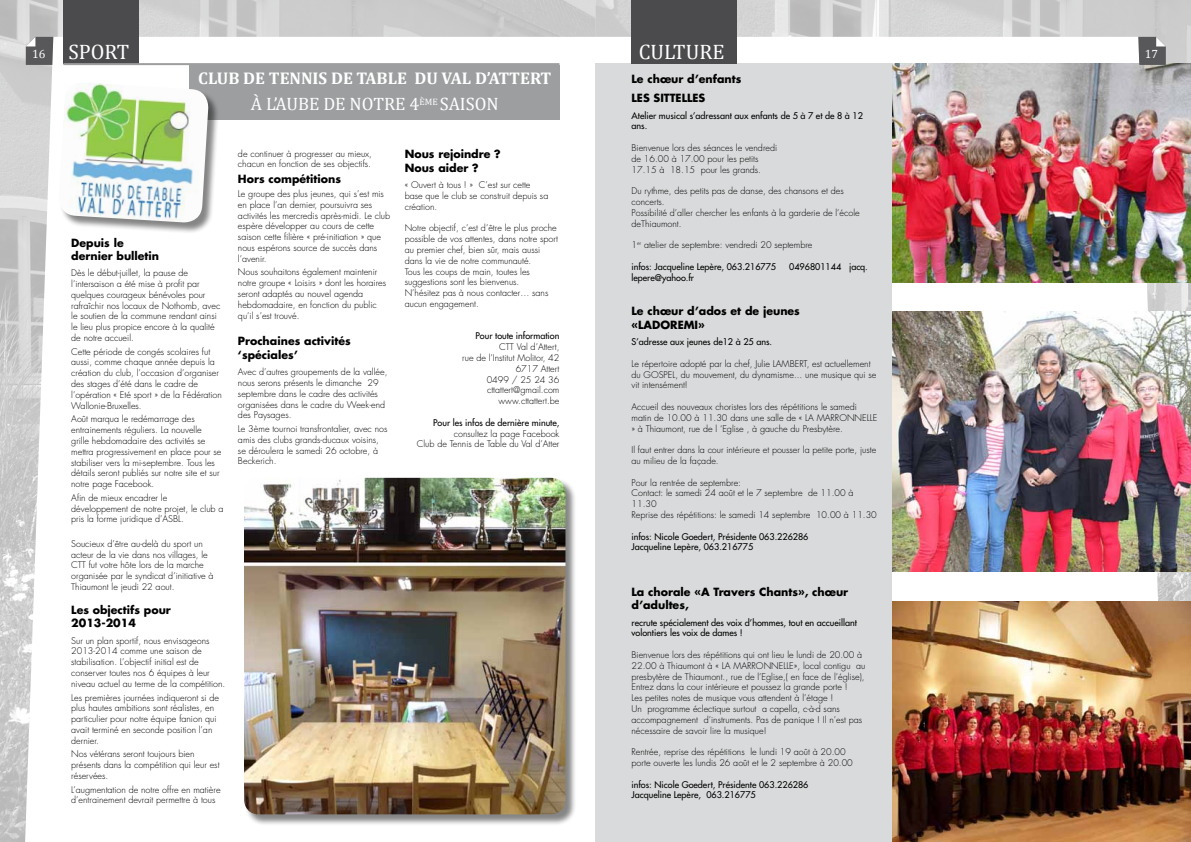
<style>
.page{position:relative;width:1191px;height:842px;background:#fff}
.page>*{position:absolute;margin:0;border:0;box-sizing:border-box;transform-origin:0 0}
.t1{font:21px "Cambria";color:#fff}
.t2{font:18px "Cambria";color:#fff}
.t3{font:700 17px "Cambria";color:#fff}
.t4{font:12px "Cambria";color:#fff}
.t5{font:700 11px/13.2px "Futura";color:#000}
.t6{font:300 9px/10.8px "Futura";color:#000}
.t7{font:9px/10.8px "Futura";color:#000}
</style>
<div class="page">
<img style="left:0;top:0;width:1191px;height:842px">
<div style="left:63px;top:0;width:76px;height:63px;background:#4b4b4d"></div>
<div style="left:189px;top:65px;width:370px;height:54px;background:#9c9e9f"></div>
<hr style="left:63px;top:63px;width:496px;height:2px;background:#9c9e9f">
<div style="left:60px;top:83px;width:160px;height:151px;background:#000;opacity:.48"></div>
<img style="left:58px;top:83px;width:151px;height:140px">
<div style="left:244px;top:478px;width:333px;height:348px;background:#000;opacity:.48"></div>
<img style="left:244px;top:478px;width:321px;height:336px">
<div style="left:595px;top:63px;width:297px;height:779px;background:#d9dadb"></div>
<div style="left:631px;top:0;width:106px;height:63px;background:#4b4b4d"></div>
<img style="left:892px;top:63px;width:299px;height:219px">
<img style="left:892px;top:312px;width:299px;height:259px">
<img style="left:892px;top:601px;width:299px;height:241px">
<svg style="left:1138px;top:37px;width:27px;height:28px"></svg>
<svg style="left:26px;top:37px;width:27px;height:28px"></svg>
<h1 class="t1" style="left:68px;top:40px;width:13px">SPORT</h1>
<h1 class="t1" style="left:639px;top:40px;width:13px">CULTURE</h1>
<p class="t5" style="left:631px;top:70px;width:111px;line-height:18.9px">Le chœur d’enfants<br>LES SITTELLES</p>
<p class="t7" style="left:631px;top:110px;width:233px">Atelier musical s’adressant aux enfants de 5 à 7 et de 8 à 12 ans.</p>
<p class="t6" style="left:631px;top:143px;width:147px">Bienvenue lors des séances le vendredi de 16.00 à 17.00 pour les petits<br>17.15 à 18.15 pour les grands.</p>
<p class="t6" style="left:631px;top:186px;width:230px">Du rythme, des petits pas de danse, des chansons et des concerts.<br>Possibilité d’aller chercher les enfants à la garderie de l’école deThiaumont.</p>
<p class="t6" style="left:631px;top:240px;width:182px">1<sup>er</sup> atelier de septembre: vendredi 20 septembre</p>
<p class="t7" style="left:631px;top:261px;width:146px">infos: Jacqueline Lepère, 063.216775</p>
<p class="t7" style="left:789px;top:261px;width:80px">0496801144 jacq.</p>
<p class="t7" style="left:631px;top:272px;width:64px">lepere@yahoo.fr</p>
<p class="t5" style="left:631px;top:305px;width:170px">Le chœur d’ados et de jeunes «LADOREMI»</p>
<p class="t7" style="left:631px;top:336px;width:142px">S’adresse aux jeunes de12 à 25 ans.</p>
<p class="t6" style="left:631px;top:358px;width:246px">Le répertoire adopté par la chef, Julie LAMBERT, est actuellement du GOSPEL, du mouvement, du dynamisme... une musique qui se vit intensément!</p>
<p class="t6" style="left:631px;top:401px;width:247px">Accueil des nouveaux choristes lors des répétitions le samedi matin de 10.00 à 11.30 dans une salle de « LA MARRONNELLE » à Thiaumont, rue de l ‘Eglise , à gauche du Presbytère.</p>
<p class="t6" style="left:631px;top:445px;width:246px">Il faut entrer dans la cour intérieure et pousser la petite porte, juste au milieu de la façade.</p>
<p class="t6" style="left:631px;top:477px;width:247px">Pour la rentrée de septembre:<br>Contact: le samedi 24 août et le 7 septembre de 11.00 à 11.30<br>Reprise des répétitions: le samedi 14 septembre 10.00 à 11.30</p>
<p class="t7" style="left:631px;top:531px;width:178px">infos: Nicole Goedert, Présidente 063.226286<br>Jacqueline Lepère, 063.216775</p>
<p class="t5" style="left:631px;top:585px;width:218px">La chorale «A Travers Chants», chœur d’adultes,</p>
<p class="t7" style="left:631px;top:617px;width:227px">recrute spécialement des voix d’hommes, tout en accueillant volontiers les voix de dames !</p>
<p class="t6" style="left:631px;top:650px;width:235px">Bienvenue lors des répétitions qui ont lieu le lundi de 20.00 à 22.00 à Thiaumont à « LA MARRONNELLE», local contigu au presbytère de Thiaumont., rue de l’Eglise,( en face de l’église), Entrez dans la cour intérieure et poussez la grande porte !<br>Les petites notes de musique vous attendent à l’étage !<br>Un programme éclectique surtout a capella, c-à-d sans accompagnement d’instruments. Pas de panique ! Il n’est pas nécessaire de savoir lire la musique!</p>
<p class="t6" style="left:631px;top:747px;width:223px">Rentrée, reprise des répétitions le lundi 19 août à 20.00 porte ouverte les lundis 26 août et le 2 septembre à 20.00</p>
<p class="t7" style="left:631px;top:779px;width:178px">infos: Nicole Goedert, Présidente 063.226286<br>Jacqueline Lepère, 063.216775</p>
<h3 class="t4" style="left:32px;top:47px;width:15px">16</h3>
<h3 class="t4" style="left:1144px;top:47px;width:15px">17</h3>
<h3 class="t3" style="left:198px;top:68px;width:353px">CLUB DE TENNIS DE TABLE DU VAL D’ATTERT</h3>
<h2 class="t2" style="left:251px;top:93px;width:37px">À L’AUBE</h2>
<h2 class="t2" style="left:323px;top:93px;width:39px">DE NOTRE</h2>
<h2 class="t2" style="left:409px;top:93px;width:41px">4<sup>ÈME</sup> SAISON</h2>
<p class="t6" style="left:238px;top:148px;width:136px">de continuer à progresser au mieux, chacun en fonction de ses objectifs.</p>
<p class="t5" style="left:238px;top:172px;width:104px">Hors compétitions</p>
<p class="t6" style="left:238px;top:189px;width:154px">Le groupe des plus jeunes, qui s’est mis en place l’an dernier, poursuivra ses activités les mercredis après-midi. Le club espère développer au cours de cette saison cette filière « pré-initiation » que nous espérons source de succès dans l’avenir.</p>
<p class="t6" style="left:238px;top:267px;width:150px">Nous souhaitons également maintenir notre groupe « Loisirs » dont les horaires seront adaptés au nouvel agenda hebdomadaire, en fonction du public qu’il s’est trouvé.</p>
<p class="t5" style="left:238px;top:335px;width:114px">Prochaines activités ‘spéciales’</p>
<p class="t6" style="left:238px;top:367px;width:151px">Avec d’autres groupements de la vallée, nous serons présents le dimanche 29 septembre dans le cadre des activités organisées dans le cadre du Week-end des Paysages.</p>
<p class="t6" style="left:238px;top:424px;width:151px">Le 3ème tournoi transfrontalier, avec nos amis des clubs grands-ducaux voisins, se déroulera le samedi 26 octobre, à<br>Beckerich.</p>
<p class="t5" style="left:405px;top:148px;width:98px">Nous rejoindre ?<br>Nous aider ?</p>
<p class="t6" style="left:405px;top:180px;width:145px">« Ouvert à tous ! » C’est sur cette base que le club se construit depuis sa création.</p>
<p class="t6" style="left:405px;top:223px;width:155px">Notre objectif, c’est d’être le plus proche possible de vos attentes, dans notre sport au premier chef, bien sûr, mais aussi dans la vie de notre communauté.<br>Tous les coups de main, toutes les suggestions sont les bienvenus.<br>N’hésitez pas à nous contacter… sans aucun engagement.</p>
<p class="t7" style="left:475px;top:331px;width:85px">Pour toute information</p>
<p class="t6" style="left:462px;top:342px;width:99px;text-align:right">CTT Val d’Attert,<br>rue de l’Institut Molitor, 42<br>6717 Attert<br>0499 / 25 24 36 cttattert@gmail.com www.cttattert.be</p>
<p class="t7" style="left:433px;top:417px;width:128px">Pour les infos de dernière minute,</p>
<p class="t6" style="left:417px;top:428px;width:144px;text-align:right">consultez la page Facebook<br>Club de Tennis de Table du Val d’Atter</p>
<p class="t5" style="left:71px;top:236px;width:89px">Depuis le dernier bulletin</p>
<p class="t6" style="left:71px;top:268px;width:151px">Dès le début-juillet, la pause de l’intersaison a été mise à profit par quelques courageux bénévoles pour rafraîchir nos locaux de Nothomb, avec le soutien de la commune rendant ainsi le lieu plus propice encore à la qualité de notre accueil.</p>
<p class="t6" style="left:71px;top:346px;width:152px">Cette période de congés scolaires fut aussi, comme chaque année depuis la création du club, l’occasion d’organiser des stages d’été dans le cadre de l’opération « Eté sport » de la Fédération Wallonie-Bruxelles.</p>
<p class="t6" style="left:71px;top:414px;width:152px">Août marqua le redémarrage des entrainements réguliers. La nouvelle grille hebdomadaire des activités se mettra progressivement en place pour se stabiliser vers la mi-septembre. Tous les détails seront publiés sur notre site et sur notre page Facebook.</p>
<p class="t6" style="left:71px;top:492px;width:154px">Afin de mieux encadrer le développement de notre projet, le club a pris la forme juridique d’ASBL.</p>
<p class="t6" style="left:71px;top:538px;width:144px">Soucieux d’être au-delà du sport un acteur de la vie dans nos villages, le CTT fut votre hôte lors de la marche organisée par le syndicat d’initiative à Thiaumont le jeudi 22 aout.</p>
<p class="t5" style="left:71px;top:603px;width:101px">Les objectifs pour<br>2013-2014</p>
<p class="t6" style="left:71px;top:635px;width:155px">Sur un plan sportif, nous envisageons 2013-2014 comme une saison de stabilisation. L’objectif initial est de conserver toutes nos 6 équipes à leur niveau actuel au terme de la compétition.</p>
<p class="t6" style="left:71px;top:692px;width:149px">Les premières journées indiqueront si de plus hautes ambitions sont réalistes, en particulier pour notre équipe fanion qui avait terminé en seconde position l’an dernier.</p>
<p class="t6" style="left:71px;top:749px;width:150px">Nos vétérans seront toujours bien présents dans la compétition qui leur est réservées.</p>
<p class="t6" style="left:71px;top:784px;width:151px">L’augmentation de notre offre en matière d’entrainement devrait permettre à tous</p>
</div>
